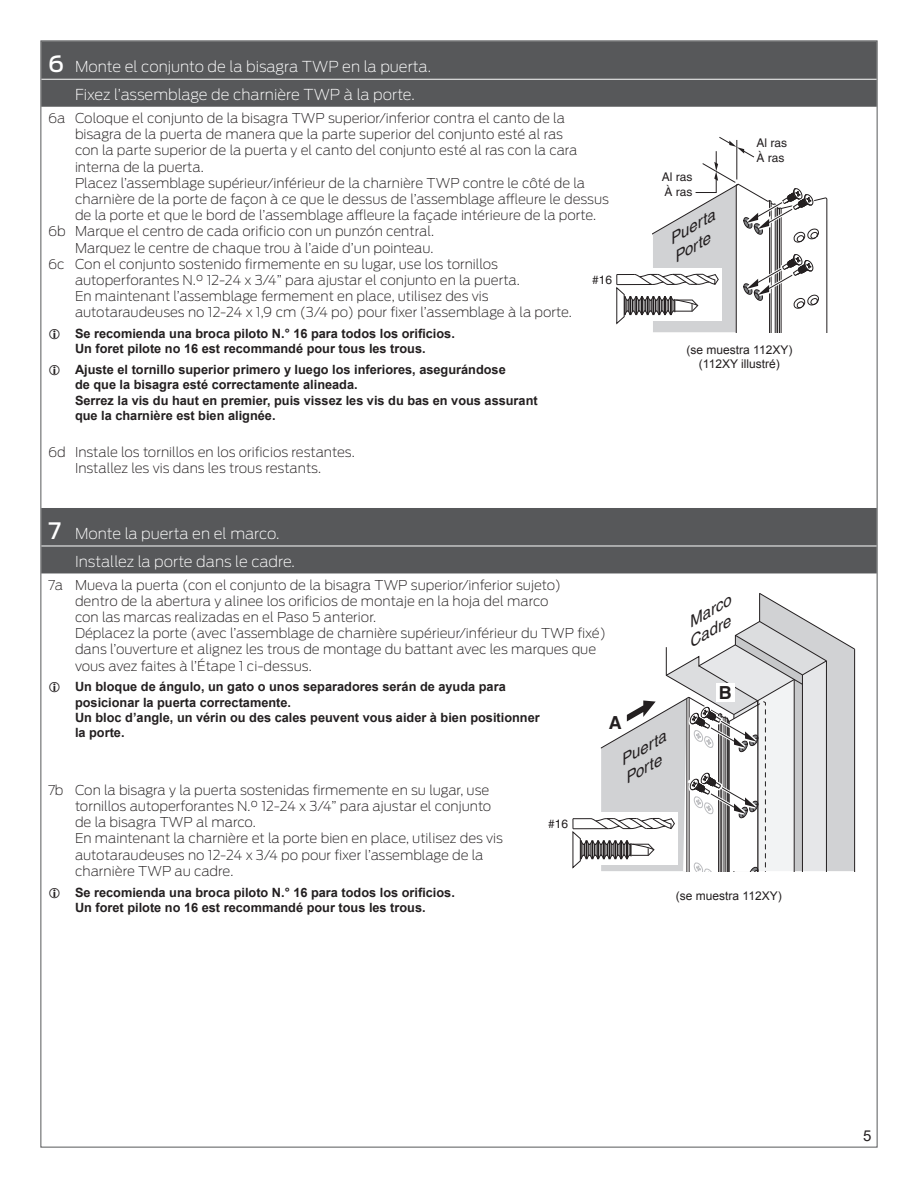
<style>
.page{position:relative;width:918px;height:1188px;background:#fff}
.page>*{position:absolute;margin:0;border:0;box-sizing:border-box;transform-origin:0 0}
.t1{font:700 18px "Helvetica";color:#231f20}
.Instruction_Numberin{font:200 15px "Antenna";color:#fff}
.Table_Body{font:15px "Arial";color:#231f20}
.t2{font:italic 14.85px/17.9px "Helvetica";color:#231f20;scale:1.15 1}
.t3{font:200 13.5px/16.2px "Antenna";color:#231f20}
.t4{font:700 12.75px/15.3px "Arial";color:#231f20}
.t5{font:12px/14.4px "Arial";color:#231f20;text-align:center}
.t6{font:12px/14.4px "Helvetica";color:#231f20}
.s1{font-weight:500;font-size:22.5px}
</style>
<div class="page">
<div style="left:41px;top:41px;width:836px;height:38px;background:#57585a"></div>
<div style="left:41px;top:80px;width:836px;height:27px;background:#57585a"></div>
<div style="left:41px;top:508px;width:836px;height:37px;background:#57585a"></div>
<div style="left:41px;top:546px;width:836px;height:27px;background:#57585a"></div>
<svg style="left:616px;top:137px;width:211px;height:195px"></svg>
<svg style="left:573px;top:593px;width:282px;height:278px"></svg>
<p class="Instruction_Numberin" style="left:48px;top:57px;width:385px"><span class="s1">6</span> Monte el conjunto de la bisagra TWP en la puerta.</p>
<p class="Instruction_Numberin" style="left:75px;top:85px;width:341px">Fixez l’assemblage de charnière TWP à la porte.</p>
<p class="t3" style="left:75px;top:110px;width:536px;text-indent:-27px">6a Coloque el conjunto de la bisagra TWP superior/inferior contra el canto de la bisagra de la puerta de manera que la parte superior del conjunto esté al ras<br>con la parte superior de la puerta y el canto del conjunto esté al ras con la cara interna de la puerta.<br>Placez l’assemblage supérieur/inférieur de la charnière TWP contre le côté de la charnière de la porte de façon à ce que le dessus de l’assemblage affleure le dessus de la porte et que le bord de l’assemblage affleure la façade intérieure de la porte.</p>
<p class="t3" style="left:48px;top:223px;width:388px;text-align:right">6b Marque el centro de cada orificio con un punzón central.<br>Marquez le centre de chaque trou à l’aide d’un pointeau.</p>
<p class="t3" style="left:75px;top:255px;width:498px;text-indent:-27px">6c Con el conjunto sostenido firmemente en su lugar, use los tornillos autoperforantes N.° 12-24 x 3/4” para ajustar el conjunto en la puerta.<br>En maintenant l’assemblage fermement en place, utilisez des vis autotaraudeuses no 12-24 x 1,9 cm (3/4 po) pour fixer l’assemblage à la porte.</p>
<p class="t4" style="left:75px;top:326px;width:381px">Se recomienda una broca piloto N.° 16 para todos los orificios.<br>Un foret pilote no 16 est recommandé pour tous les trous.</p>
<p class="t4" style="left:75px;top:362px;width:464px">Ajuste el tornillo superior primero y luego los inferiores, asegurándose<br>de que la bisagra esté correctamente alineada.<br>Serrez la vis du haut en premier, puis vissez les vis du bas en vous assurant que la charnière est bien alignée.</p>
<p class="t3" style="left:48px;top:443px;width:308px;text-align:center">6d Instale los tornillos en los orificios restantes.<br>Installez les vis dans les trous restants.</p>
<p class="t6" style="left:592px;top:273px;width:22px">#16</p>
<p class="t6" style="left:662px;top:170px;width:32px">Al ras<br>À ras</p>
<p class="t2" style="left:660px;top:235px;width:50px;text-indent:5px;rotate:-30deg">Puerta<br>Porte</p>
<p class="t6" style="left:756px;top:136px;width:32px">Al ras<br>À ras</p>
<p class="t5" style="left:687px;top:342px;width:107px">(se muestra 112XY) (112XY illustré)</p>
<p class="Instruction_Numberin" style="left:48px;top:524px;width:233px"><span class="s1">7</span> Monte la puerta en el marco.</p>
<p class="Instruction_Numberin" style="left:75px;top:552px;width:221px">Installez la porte dans le cadre.</p>
<p class="t3" style="left:75px;top:576px;width:533px;text-indent:-27px">7a Mueva la puerta (con el conjunto de la bisagra TWP superior/inferior sujeto) dentro de la abertura y alinee los orificios de montaje en la hoja del marco<br>con las marcas realizadas en el Paso 5 anterior.<br>Déplacez la porte (avec l’assemblage de charnière supérieur/inférieur du TWP fixé) dans l’ouverture et alignez les trous de montage du battant avec les marques que vous avez faites à l’Étape 1 ci-dessus.</p>
<p class="t4" style="left:75px;top:679px;width:466px">Un bloque de ángulo, un gato o unos separadores serán de ayuda para posicionar la puerta correctamente.<br>Un bloc d’angle, un vérin ou des cales peuvent vous aider à bien positionner la porte.</p>
<p class="t1" style="left:609px;top:712px;width:14px">A</p>
<p class="t2" style="left:611px;top:756px;width:50px;text-indent:5px;rotate:-30deg">Puerta<br>Porte</p>
<p class="t3" style="left:75px;top:781px;width:430px;text-indent:-27px">7b Con la bisagra y la puerta sostenidas firmemente en su lugar, use tornillos autoperforantes N.° 12-24 x 3/4” para ajustar el conjunto de la bisagra TWP al marco.<br>En maintenant la charnière et la porte bien en place, utilisez des vis autotaraudeuses no 12-24 x 3/4 po pour fixer l’assemblage de la charnière TWP au cadre.</p>
<p class="t4" style="left:75px;top:885px;width:381px">Se recomienda una broca piloto N.° 16 para todos los orificios.<br>Un foret pilote no 16 est recommandé pour tous les trous.</p>
<p class="t6" style="left:548px;top:817px;width:22px">#16</p>
<p class="t2" style="left:675px;top:621px;width:51px;text-indent:10px;rotate:-30deg">Marco<br>Cadre</p>
<p class="t1" style="left:719px;top:682px;width:14px">B</p>
<p class="t5" style="left:676px;top:889px;width:107px">(se muestra 112XY)</p>
<p class="Table_Body" style="left:863px;top:1125px;width:10px">5</p>
</div>
